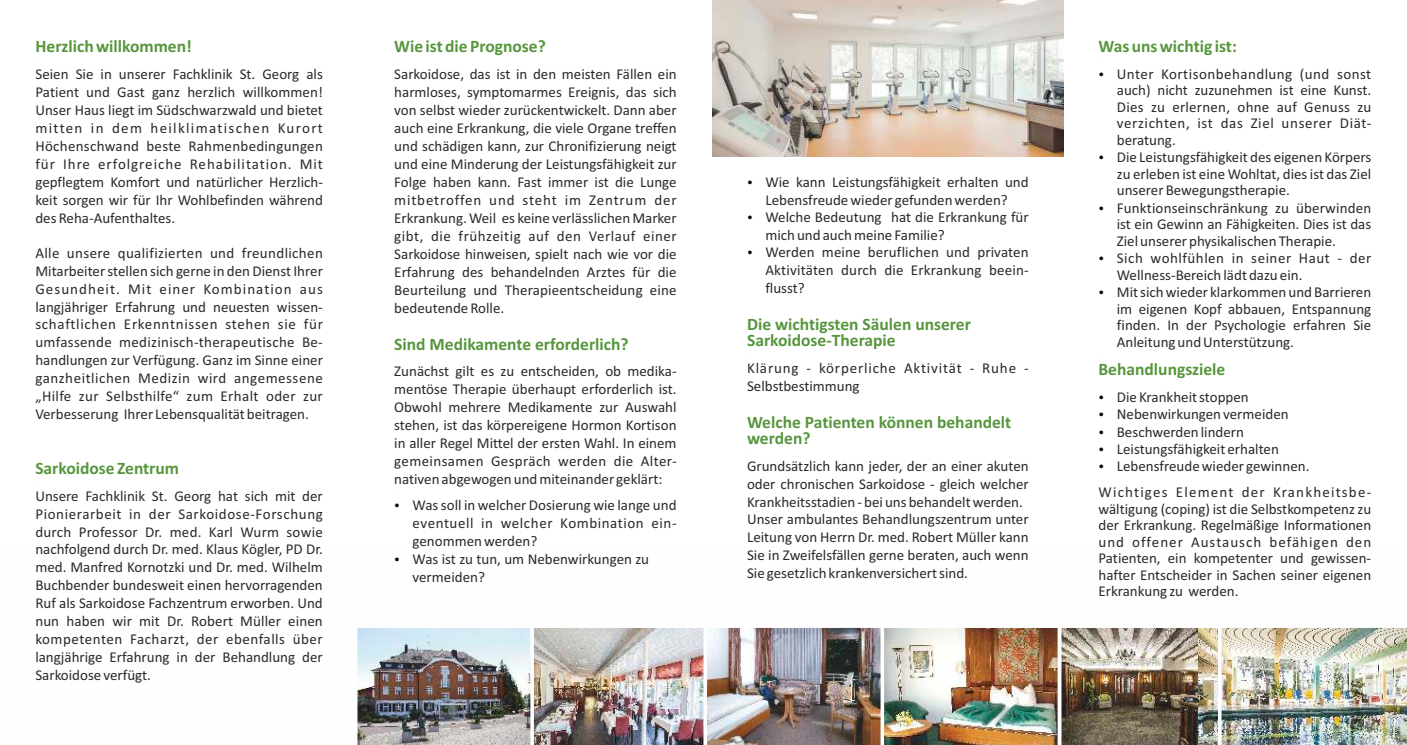
<style>
.page{position:relative;width:1407px;height:745px;background:#fff}
.page>*{position:absolute;margin:0;border:0;box-sizing:border-box;transform-origin:0 0}
.t1{font:700 17.5px/16px "Calibri";color:#56963c}
.t2{font:15px/18px "Calibri";color:#2a2a29;text-align:justify}
.t3{font:15px/18px "Calibri";letter-spacing:.055em;color:#2a2a29}
</style>
<div class="page">
<img style="left:357px;top:627px;width:1050px;height:117px">
<img style="left:712px;top:0;width:351px;height:156px">
<p class="t1" style="left:35px;top:40px;width:158px">Herzlich willkommen!</p>
<p class="t2" style="left:35px;top:66px;width:289px">Seien Sie in unserer Fachklinik St. Georg als Patient und Gast ganz herzlich willkommen!<br>Unser Haus liegt im Südschwarzwald und bietet mitten in dem heilklimatischen Kurort Höchenschwand beste Rahmenbedingungen für Ihre erfolgreiche Rehabilitation. Mit gepflegtem Komfort und natürlicher Herzlich&shy;keit sorgen wir für Ihr Wohlbefinden während des Reha-Aufenthaltes.</p>
<p class="t2" style="left:35px;top:245px;width:289px">Alle unsere qualifizierten und freundlichen Mitarbeiter stellen sich gerne in den Dienst Ihrer Gesundheit. Mit einer Kombination aus langjähriger Erfahrung und neuesten wissen&shy;schaftlichen Erkenntnissen stehen sie für umfassende medizinisch-therapeutische Be&shy;handlungen zur Verfügung. Ganz im Sinne einer ganzheitlichen Medizin wird angemessene „Hilfe zur Selbsthilfe“ zum Erhalt oder zur Verbesserung Ihrer Lebensqualität beitragen.</p>
<p class="t1" style="left:35px;top:461px;width:145px">Sarkoidose Zentrum</p>
<p class="t2" style="left:35px;top:487px;width:289px">Unsere Fachklinik St. Georg hat sich mit der Pionierarbeit in der Sarkoidose-Forschung durch Professor Dr. med. Karl Wurm sowie nachfolgend durch Dr. med. Klaus Kögler, PD Dr. med. Manfred Kornotzki und Dr. med. Wilhelm Buchbender bundesweit einen hervorragenden Ruf als Sarkoidose Fachzentrum erworben. Und nun haben wir mit Dr. Robert Müller einen kompetenten Facharzt, der ebenfalls über langjährige Erfahrung in der Behandlung der Sarkoidose verfügt.</p>
<p class="t1" style="left:394px;top:40px;width:153px">Wie ist die Prognose?</p>
<p class="t2" style="left:394px;top:66px;width:284px">Sarkoidose, das ist in den meisten Fällen ein harmloses, symptomarmes Ereignis, das sich von selbst wieder zurückentwickelt. Dann aber auch eine Erkrankung, die viele Organe treffen und schädigen kann, zur Chronifizierung neigt und eine Minderung der Leistungsfähigkeit zur Folge haben kann. Fast immer ist die Lunge mitbetroffen und steht im Zentrum der Erkrankung. Weil es keine verlässlichen Marker gibt, die frühzeitig auf den Verlauf einer Sarkoidose hinweisen, spielt nach wie vor die Erfahrung des behandelnden Arztes für die Beurteilung und Therapieentscheidung eine bedeutende Rolle.</p>
<p class="t1" style="left:394px;top:337px;width:236px">Sind Medikamente erforderlich?</p>
<p class="t2" style="left:394px;top:363px;width:284px">Zunächst gilt es zu entscheiden, ob medika&shy;mentöse Therapie überhaupt erforderlich ist.<br>Obwohl mehrere Medikamente zur Auswahl stehen, ist das körpereigene Hormon Kortison in aller Regel Mittel der ersten Wahl. In einem gemeinsamen Gespräch werden die Alter&shy;nativen abgewogen und miteinander geklärt:</p>
<p class="t2" style="left:412px;top:497px;width:265px;text-align:left">Was soll in welcher Dosierung wie lange und eventuell in welcher Kombination ein&shy;genommen werden?<br>Was ist zu tun, um Nebenwirkungen zu vermeiden?</p>
<p class="t2" style="left:765px;top:174px;width:265px;text-align:left">Wie kann Leistungsfähigkeit erhalten und Lebensfreude wieder gefunden werden?<br>Welche Bedeutung hat die Erkrankung für mich und auch meine Familie?<br>Werden meine beruflichen und privaten Aktivitäten durch die Erkrankung beein&shy;flusst?</p>
<p class="t1" style="left:747px;top:318px;width:225px">Die wichtigsten Säulen unserer<br>Sarkoidose-Therapie</p>
<p class="t3" style="left:747px;top:360px;width:283px">Klärung - körperliche Aktivität - Ruhe -<br>Selbstbestimmung</p>
<p class="t1" style="left:747px;top:415px;width:266px">Welche Patienten können behandelt werden?</p>
<p class="t2" style="left:747px;top:458px;width:283px;text-align:left">Grundsätzlich kann jeder, der an einer akuten oder chronischen Sarkoidose - gleich welcher Krankheitsstadien - bei uns behandelt werden.<br>Unser ambulantes Behandlungszentrum unter Leitung von Herrn Dr. med. Robert Müller kann Sie in Zweifelsfällen gerne beraten, auch wenn Sie gesetzlich krankenversichert sind.</p>
<p class="t1" style="left:1098px;top:40px;width:140px">Was uns wichtig ist:</p>
<p class="t2" style="left:1117px;top:67px;width:256px;line-height:16.8px;text-align:left">Unter Kortisonbehandlung (und sonst auch) nicht zuzunehmen ist eine Kunst.<br>Dies zu erlernen, ohne auf Genuss zu verzichten, ist das Ziel unserer Diät&shy;beratung.<br>Die Leistungsfähigkeit des eigenen Körpers zu erleben ist eine Wohltat, dies ist das Ziel unserer Bewegungstherapie.<br>Funktionseinschränkung zu überwinden ist ein Gewinn an Fähigkeiten. Dies ist das Ziel unserer physikalischen Therapie.<br>Sich wohlfühlen in seiner Haut - der Wellness-Bereich lädt dazu ein.<br>Mit sich wieder klarkommen und Barrieren im eigenen Kopf abbauen, Entspannung finden. In der Psychologie erfahren Sie Anleitung und Unterstützung.</p>
<p class="t1" style="left:1098px;top:362px;width:128px">Behandlungsziele</p>
<p class="t2" style="left:1117px;top:389px;width:194px;line-height:17.4px;text-align:left">Die Krankheit stoppen<br>Nebenwirkungen vermeiden<br>Beschwerden lindern<br>Leistungsfähigkeit erhalten<br>Lebensfreude wieder gewinnen.</p>
<p class="t2" style="left:1098px;top:485px;width:274px;line-height:16.5px">Wichtiges Element der Krankheitsbe&shy;wältigung (coping) ist die Selbstkompetenz zu der Erkrankung. Regelmäßige Informationen und offener Austausch befähigen den Patienten, ein kompetenter und gewissen&shy;hafter Entscheider in Sachen seiner eigenen Erkrankung zu werden.</p>
</div>
